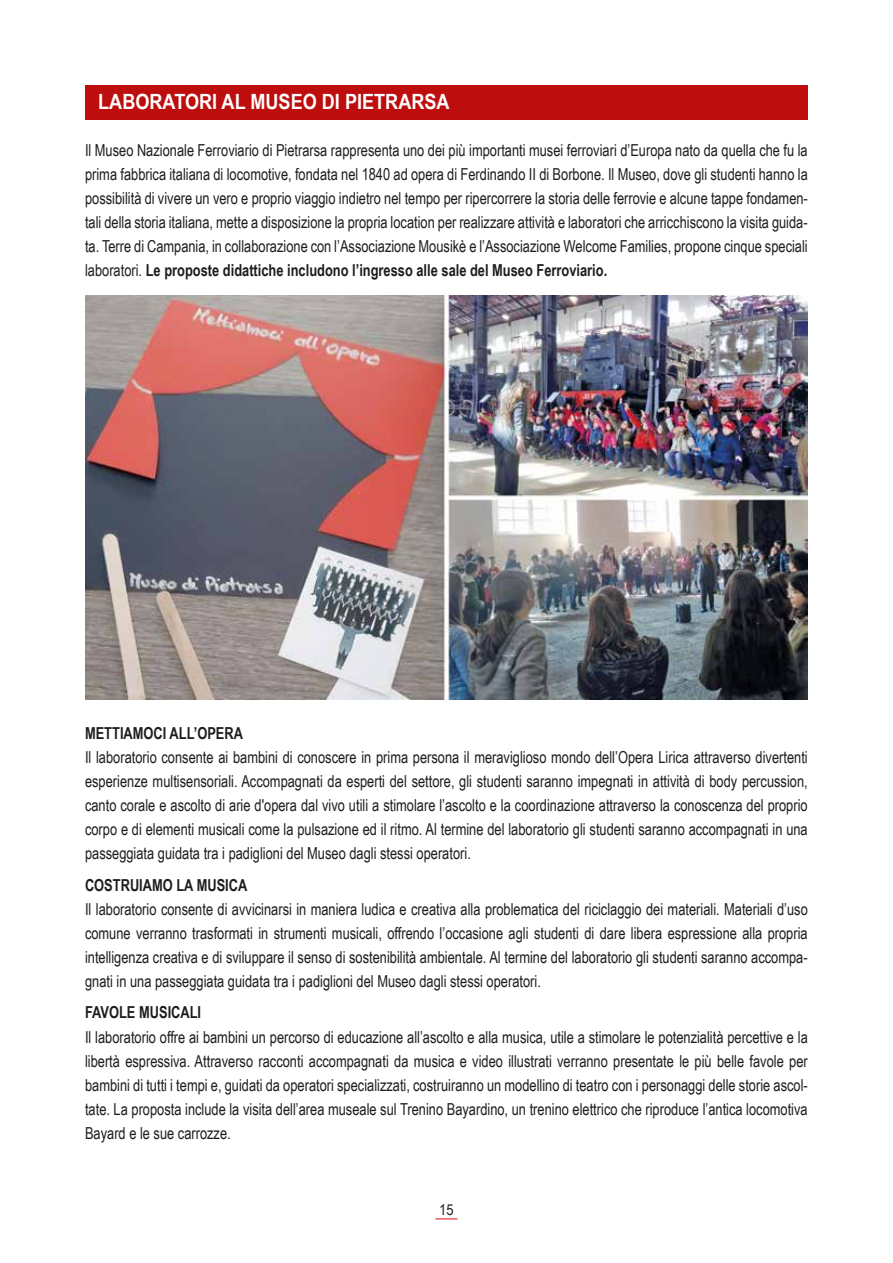
<style>
.page{position:relative;width:893px;height:1263px;background:#fff}
.page>*{position:absolute;margin:0;border:0;box-sizing:border-box;transform-origin:0 0}
.t1{font:700 21px "Arial Narrow";color:#fff;scale:1.05 1}
.t2{font:16.5px/24px "Arial Narrow";color:#1d1d1b;text-align:justify;scale:.95 1}
.t3{font:700 16.5px "Arial Narrow";color:#1d1d1b;scale:.95 1}
.t4{font:15px "Arial Narrow";color:#1d1d1b;scale:1.05 1}
.s1{font-weight:700}
</style>
<div class="page">
<img style="left:85px;top:295px;width:723px;height:404px">
<svg style="left:435px;top:1218px;width:23px;height:1px"></svg>
<div style="left:85px;top:85px;width:723px;height:34px;background:#be0d0d"></div>
<p class="t1" style="left:98px;top:86px;width:336px">LABORATORI AL MUSEO DI PIETRARSA</p>
<p class="t2" style="left:85px;top:137px;width:762px">Il Museo Nazionale Ferroviario di Pietrarsa rappresenta uno dei più importanti musei ferroviari d’Europa nato da quella che fu la prima fabbrica italiana di locomotive, fondata nel 1840 ad opera di Ferdinando II di Borbone. Il Museo, dove gli studenti hanno la possibilità di vivere un vero e proprio viaggio indietro nel tempo per ripercorrere la storia delle ferrovie e alcune tappe fondamen&shy;tali della storia italiana, mette a disposizione la propria location per realizzare attività e laboratori che arricchiscono la visita guida&shy;ta. Terre di Campania, in collaborazione con l’Associazione Mousikè e l’Associazione Welcome Families, propone cinque speciali laboratori. <span class="s1">Le proposte didattiche includono l’ingresso alle sale del Museo Ferroviario.</span></p>
<p class="t3" style="left:85px;top:721px;width:168px">METTIAMOCI ALL’OPERA</p>
<p class="t2" style="left:85px;top:745px;width:762px">Il laboratorio consente ai bambini di conoscere in prima persona il meraviglioso mondo dell’Opera Lirica attraverso divertenti esperienze multisensoriali. Accompagnati da esperti del settore, gli studenti saranno impegnati in attività di body percussion, canto corale e ascolto di arie d'opera dal vivo utili a stimolare l’ascolto e la coordinazione attraverso la conoscenza del proprio corpo e di elementi musicali come la pulsazione ed il ritmo. Al termine del laboratorio gli studenti saranno accompagnati in una passeggiata guidata tra i padiglioni del Museo dagli stessi operatori.</p>
<p class="t3" style="left:85px;top:873px;width:172px">COSTRUIAMO LA MUSICA</p>
<p class="t2" style="left:85px;top:896px;width:762px">Il laboratorio consente di avvicinarsi in maniera ludica e creativa alla problematica del riciclaggio dei materiali. Materiali d’uso comune verranno trasformati in strumenti musicali, offrendo l’occasione agli studenti di dare libera espressione alla propria intelligenza creativa e di sviluppare il senso di sostenibilità ambientale. Al termine del laboratorio gli studenti saranno accompa&shy;gnati in una passeggiata guidata tra i padiglioni del Museo dagli stessi operatori.</p>
<p class="t3" style="left:85px;top:1000px;width:124px">FAVOLE MUSICALI</p>
<p class="t2" style="left:85px;top:1024px;width:762px">Il laboratorio offre ai bambini un percorso di educazione all’ascolto e alla musica, utile a stimolare le potenzialità percettive e la libertà espressiva. Attraverso racconti accompagnati da musica e video illustrati verranno presentate le più belle favole per bambini di tutti i tempi e, guidati da operatori specializzati, costruiranno un modellino di teatro con i personaggi delle storie ascol&shy;tate. La proposta include la visita dell’area museale sul Trenino Bayardino, un trenino elettrico che riproduce l’antica locomotiva Bayard e le sue carrozze.</p>
<p class="t4" style="left:439px;top:1199px;width:15px">15</p>
</div>
